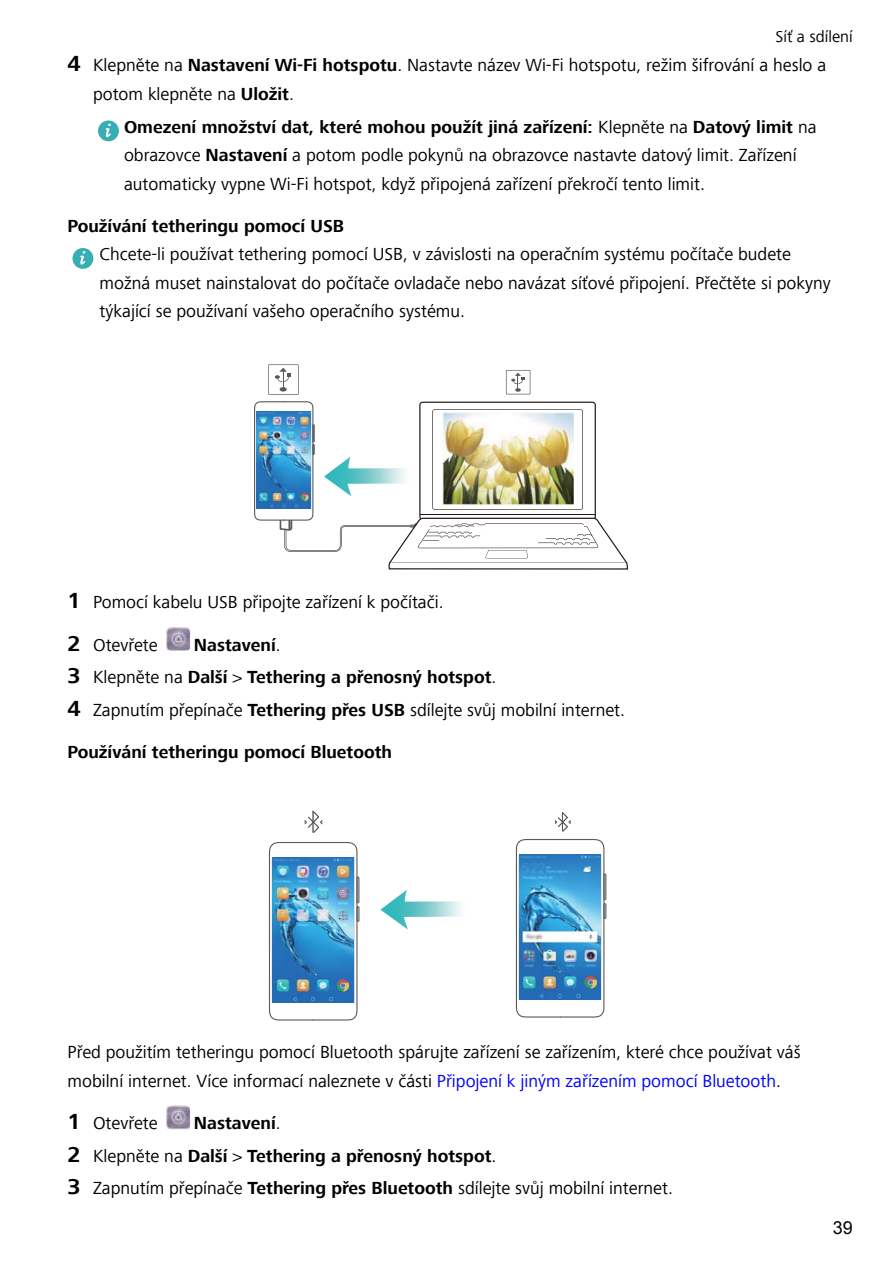
<style>
.page{position:relative;width:893px;height:1263px;background:#fff}
.page>*{position:absolute;margin:0;border:0;box-sizing:border-box;transform-origin:0 0}
.t1{font:18px/28.5px "Frutiger Next Com";color:#000}
.t2{font:700 18px/32.5px "Frutiger Next Com";color:#000}
.t3{font:18px "Arial";color:#000}
.t4{font:16.5px "Frutiger Next Com";color:#000}
.s1{font-weight:700;font-size:22.5px}
.s2{font-weight:700}
.s3{color:#00f}
.s4{font-weight:400}
.s5{font-size:22.5px}
</style>
<div class="page">
<svg style="left:98px;top:120px;width:21px;height:22px"></svg>
<svg style="left:72px;top:248px;width:22px;height:21px"></svg>
<svg style="left:268px;top:364px;width:31px;height:31px"></svg>
<svg style="left:254px;top:401px;width:374px;height:169px"></svg>
<svg style="left:506px;top:370px;width:24px;height:24px"></svg>
<img style="left:257px;top:412px;width:54px;height:96px">
<img style="left:442px;top:412px;width:131px;height:93px">
<img style="left:168px;top:650px;width:21px;height:1px">
<svg style="left:190px;top:631px;width:1px;height:17px"></svg>
<img style="left:166px;top:627px;width:24px;height:23px">
<svg style="left:268px;top:810px;width:339px;height:211px"></svg>
<img style="left:380px;top:890px;width:88px;height:39px">
<svg style="left:269px;top:842px;width:90px;height:178px"></svg>
<svg style="left:516px;top:839px;width:90px;height:178px"></svg>
<img style="left:272px;top:857px;width:81px;height:145px">
<img style="left:519px;top:854px;width:82px;height:145px">
<svg style="left:305px;top:811px;width:17px;height:22px"></svg>
<svg style="left:555px;top:812px;width:16px;height:19px"></svg>
<img style="left:168px;top:1105px;width:20px;height:1px">
<svg style="left:190px;top:1109px;width:1px;height:17px"></svg>
<img style="left:166px;top:1106px;width:24px;height:23px">
<p class="t4" style="left:775px;top:27px;width:79px">Síť a sdílení</p>
<p class="t1" style="left:93px;top:51px;width:735px;text-indent:-26px"><span class="s1">4</span> Klepněte na <span class="s2">Nastavení Wi-Fi hotspotu</span>. Nastavte název Wi-Fi hotspotu, režim šifrování a heslo a potom klepněte na <span class="s2">Uložit</span>.</p>
<p class="t1" style="left:124px;top:112px;width:694px"><span class="s2">Omezení množství dat, které mohou použít jiná zařízení:</span> Klepněte na <span class="s2">Datový limit</span> na obrazovce <span class="s2">Nastavení</span> a potom podle pokynů na obrazovce nastavte datový limit. Zařízení automaticky vypne Wi-Fi hotspot, když připojená zařízení překročí tento limit.</p>
<p class="t2" style="left:68px;top:209px;width:278px">Používání tetheringu pomocí USB</p>
<p class="t1" style="left:100px;top:240px;width:733px">Chcete-li používat tethering pomocí USB, v závislosti na operačním systému počítače budete možná muset nainstalovat do počítače ovladače nebo navázat síťové připojení. Přečtěte si pokyny týkající se používaní vašeho operačního systému.</p>
<p class="t1" style="left:68px;top:588px;width:378px"><span class="s1">1</span> Pomocí kabelu USB připojte zařízení k počítači.</p>
<p class="t1" style="left:68px;top:630px;width:92px"><span class="s1">2</span> Otevřete</p>
<p class="t1" style="left:68px;top:628px;width:559px;line-height:32.5px;text-indent:126px"><span class="s2">Nastavení</span>.<br><span class="s1">3</span> Klepněte na <span class="s2">Další</span> &gt; <span class="s2">Tethering a přenosný hotspot</span>.<br><span class="s1">4</span> Zapnutím přepínače <span class="s2">Tethering přes USB</span> sdílejte svůj mobilní internet.</p>
<p class="t2" style="left:68px;top:735px;width:326px">Používání tetheringu pomocí Bluetooth</p>
<p class="t1" style="left:68px;top:1038px;width:735px">Před použitím tetheringu pomocí Bluetooth spárujte zařízení se zařízením, které chce používat váš mobilní internet. Více informací naleznete v části <span class="s3">Připojení k jiným zařízením pomocí Bluetooth</span>.</p>
<p class="t1" style="left:68px;top:1109px;width:92px"><span class="s1">1</span> Otevřete</p>
<p class="t2" style="left:68px;top:1107px;width:607px;text-indent:126px">Nastavení<span class="s4">.<br></span><span class="s5">2</span> <span class="s4">Klepněte na</span> Další <span class="s4">&gt;</span> Tethering a přenosný hotspot<span class="s4">.<br></span><span class="s5">3</span> <span class="s4">Zapnutím přepínače</span> Tethering přes Bluetooth <span class="s4">sdílejte svůj mobilní internet.</span></p>
<p class="t3" style="left:833px;top:1218px;width:22px">39</p>
</div>
